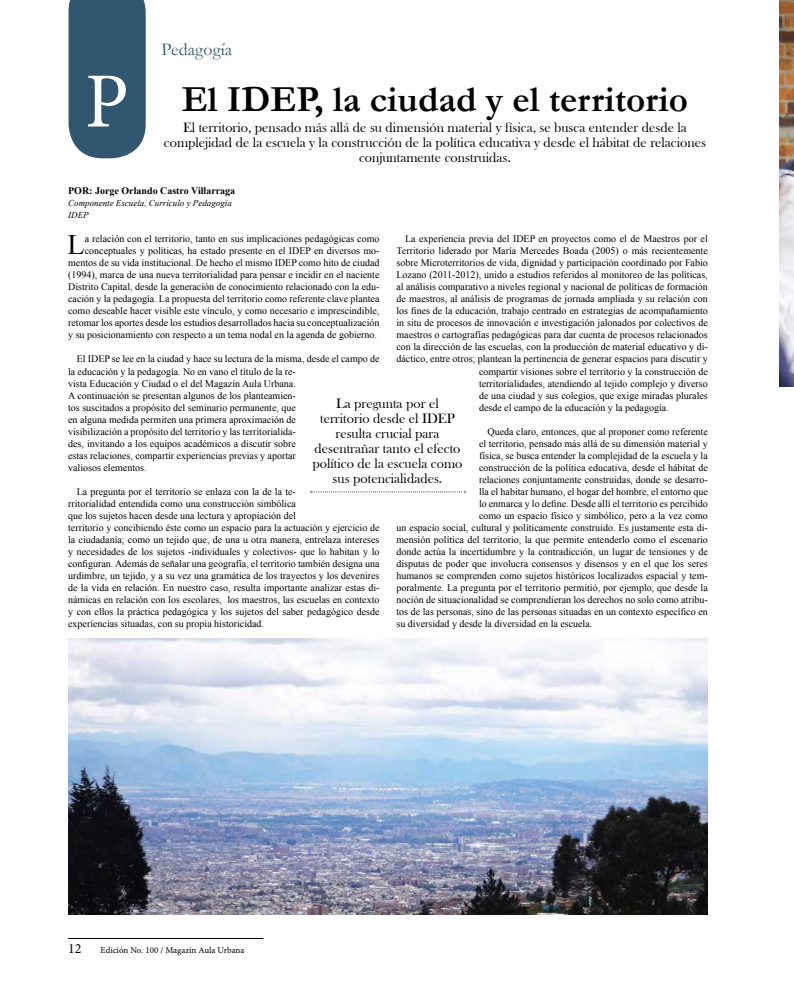
<style>
.page{position:relative;width:794px;height:993px;background:#fff}
.page>*{position:absolute;margin:0;border:0;box-sizing:border-box;transform-origin:0 0}
.t1{font:78px "Minion Pro";color:#fff}
.t2{font:700 37px "Garamond";color:#000}
.t3{font:28.1px "Times New Roman";color:#000}
.t4{font:18px "Garamond";color:#305670}
.t5{font:14px/15px "Bask Old Face";color:#000;text-align:center}
.t6{font:14px "Minion Pro";color:#000}
.t7{font:10px/12px "Times New Roman";color:#000}
.t8{font:700 10px "Times New Roman";color:#000}
.t9{font:italic 9px/12px "Times New Roman";color:#000}
.t10{font:9px "Minion Pro";color:#000}
</style>
<div class="page">
<hr style="left:68px;top:938px;width:195px;height:1px;background:#000">
<img style="left:780px;top:0;width:14px;height:386px">
<svg style="left:311px;top:491px;width:154px;height:1px"></svg>
<img style="left:68px;top:638px;width:639px;height:276px">
<div style="left:69px;top:0;width:77px;height:158px;background:#305670"></div>
<h1 class="t1" style="left:85px;top:49px;width:45px">P</h1>
<h3 class="t4" style="left:162px;top:40px;width:72px">Pedagogía</h3>
<h2 class="t2" style="left:182px;top:79px;width:508px">El IDEP, la ciudad y el territorio</h2>
<h3 class="t5" style="left:164px;top:120px;width:543px">El territorio, pensado más allá de su dimensión material y física, se busca entender desde la complejidad de la escuela y la construcción de la política educativa y desde el hábitat de relaciones conjuntamente construidas.</h3>
<p class="t8" style="left:68px;top:185px;width:169px">POR: Jorge Orlando Castro Villarraga</p>
<p class="t9" style="left:68px;top:197px;width:165px">Componente Escuela, Currículo y Pedagogía<br>IDEP</p>
<h3 class="t3" style="left:68px;top:229px;width:19px">L</h3>
<p class="t7" style="left:68px;top:233px;width:313px;text-align:right">a relación con el territorio, tanto en sus implicaciones pedagógicas como conceptuales y políticas, ha estado presente en el IDEP en diversos mo&shy;mentos de su vida institucional. De hecho el mismo IDEP como hito de ciudad (1994), marca de una nueva territorialidad para pensar e incidir en el naciente Distrito Capital, desde la generación de conocimiento relacionado con la edu&shy;cación y la pedagogía. La propuesta del territorio como referente clave plantea como deseable hacer visible este vínculo, y como necesario e imprescindible, retomar los aportes desde los estudios desarrollados hacia su conceptualización y su posicionamiento con respecto a un tema nodal en la agenda de gobierno.</p>
<p class="t7" style="left:68px;top:353px;width:313px;text-indent:8px">El IDEP se lee en la ciudad y hace su lectura de la misma, desde el campo de la educación y la pedagogía. No en vano el título de la re-<br>vista Educación y Ciudad o el del Magazín Aula Urbana.<br>A continuación se presentan algunos de los planteamien-<br>tos suscitados a propósito del seminario permanente, que<br>en alguna medida permiten una primera aproximación de<br>visibilización a propósito del territorio y las territorialida-<br>des, invitando a los equipos académicos a discutir sobre<br>estas relaciones, compartir experiencias previas y aportar<br>valiosos elementos.</p>
<p class="t7" style="left:68px;top:485px;width:313px;text-indent:8px">La pregunta por el territorio se enlaza con la de la te-<br>rritorialidad entendida como una construcción simbólica<br>que los sujetos hacen desde una lectura y apropiación del<br>territorio y concibiendo éste como un espacio para la actuación y ejercicio de la ciudadanía; como un tejido que, de una u otra manera, entrelaza intereses y necesidades de los sujetos -individuales y colectivos- que lo habitan y lo configuran. Además de señalar una geografía, el territorio también designa una urdimbre, un tejido, y a su vez una gramática de los trayectos y los devenires de la vida en relación. En nuestro caso, resulta importante analizar estas di&shy;námicas en relación con los escolares, los maestros, las escuelas en contexto y con ellos la práctica pedagógica y los sujetos del saber pedagógico desde experiencias situadas, con su propia historicidad.</p>
<p class="t7" style="left:405px;top:233px;width:304px">La experiencia previa del IDEP en proyectos como el de Maestros por el</p>
<p class="t7" style="left:396px;top:245px;width:313px">Territorio liderado por María Mercedes Boada (2005) o más recientemente</p>
<p class="t7" style="left:396px;top:257px;width:313px">sobre Microterritorios de vida, dignidad y participación coordinado por Fabio</p>
<p class="t7" style="left:396px;top:269px;width:313px">Lozano (2011-2012), unido a estudios referidos al monitoreo de las políticas,</p>
<p class="t7" style="left:396px;top:281px;width:313px">al análisis comparativo a niveles regional y nacional de políticas de formación</p>
<p class="t7" style="left:396px;top:293px;width:313px">de maestros, al análisis de programas de jornada ampliada y su relación con</p>
<p class="t7" style="left:396px;top:305px;width:313px">los fines de la educación, trabajo centrado en estrategias de acompañamiento</p>
<p class="t7" style="left:396px;top:317px;width:313px">in situ de procesos de innovación e investigación jalonados por colectivos de</p>
<p class="t7" style="left:396px;top:329px;width:313px">maestros o cartografías pedagógicas para dar cuenta de procesos relacionados</p>
<p class="t7" style="left:396px;top:341px;width:313px">con la dirección de las escuelas, con la producción de material educativo y di-</p>
<p class="t7" style="left:396px;top:353px;width:313px">dáctico, entre otros; plantean la pertinencia de generar espacios para discutir y</p>
<p class="t7" style="left:479px;top:365px;width:230px">compartir visiones sobre el territorio y la construcción de</p>
<p class="t7" style="left:479px;top:377px;width:230px">territorialidades, atendiendo al tejido complejo y diverso</p>
<p class="t7" style="left:479px;top:389px;width:230px">de una ciudad y sus colegios, que exige miradas plurales</p>
<p class="t7" style="left:479px;top:401px;width:191px">desde el campo de la educación y la pedagogía.</p>
<p class="t7" style="left:487px;top:425px;width:222px">Queda claro, entonces, que al proponer como referente</p>
<p class="t7" style="left:479px;top:437px;width:230px">el territorio, pensado más allá de su dimensión material y</p>
<p class="t7" style="left:479px;top:449px;width:230px">física, se busca entender la complejidad de la escuela y la</p>
<p class="t7" style="left:479px;top:461px;width:230px">construcción de la política educativa, desde el hábitat de</p>
<p class="t7" style="left:479px;top:473px;width:230px">relaciones conjuntamente construidas, donde se desarro-</p>
<p class="t7" style="left:479px;top:485px;width:230px">lla el habitar humano, el hogar del hombre, el entorno que</p>
<p class="t7" style="left:479px;top:497px;width:230px">lo enmarca y lo define. Desde allí el territorio es percibido</p>
<p class="t7" style="left:479px;top:509px;width:230px">como un espacio físico y simbólico, pero a la vez como</p>
<p class="t7" style="left:396px;top:521px;width:313px">un espacio social, cultural y políticamente construido. Es justamente esta di-</p>
<p class="t7" style="left:396px;top:533px;width:313px">mensión política del territorio, la que permite entenderlo como el escenario</p>
<p class="t7" style="left:396px;top:545px;width:313px">donde actúa la incertidumbre y la contradicción, un lugar de tensiones y de</p>
<p class="t7" style="left:396px;top:557px;width:313px">disputas de poder que involucra consensos y disensos y en el que los seres</p>
<p class="t7" style="left:396px;top:569px;width:313px">humanos se comprenden como sujetos históricos localizados espacial y tem-</p>
<p class="t7" style="left:396px;top:581px;width:313px">poralmente. La pregunta por el territorio permitió, por ejemplo, que desde la</p>
<p class="t7" style="left:396px;top:593px;width:313px">noción de situacionalidad se comprendieran los derechos no solo como atribu-</p>
<p class="t7" style="left:396px;top:605px;width:313px">tos de las personas, sino de las personas situadas en un contexto específico en</p>
<p class="t7" style="left:396px;top:617px;width:197px">su diversidad y desde la diversidad en la escuela.</p>
<h3 class="t5" style="left:312px;top:396px;width:151px">La pregunta por el territorio desde el IDEP resulta crucial para desentrañar tanto el efecto político de la escuela como sus potencialidades.</h3>
<h3 class="t6" style="left:68px;top:938px;width:15px">12</h3>
<p class="t10" style="left:100px;top:943px;width:145px">Edición No. 100 / Magazín Aula Urbana</p>
</div>
